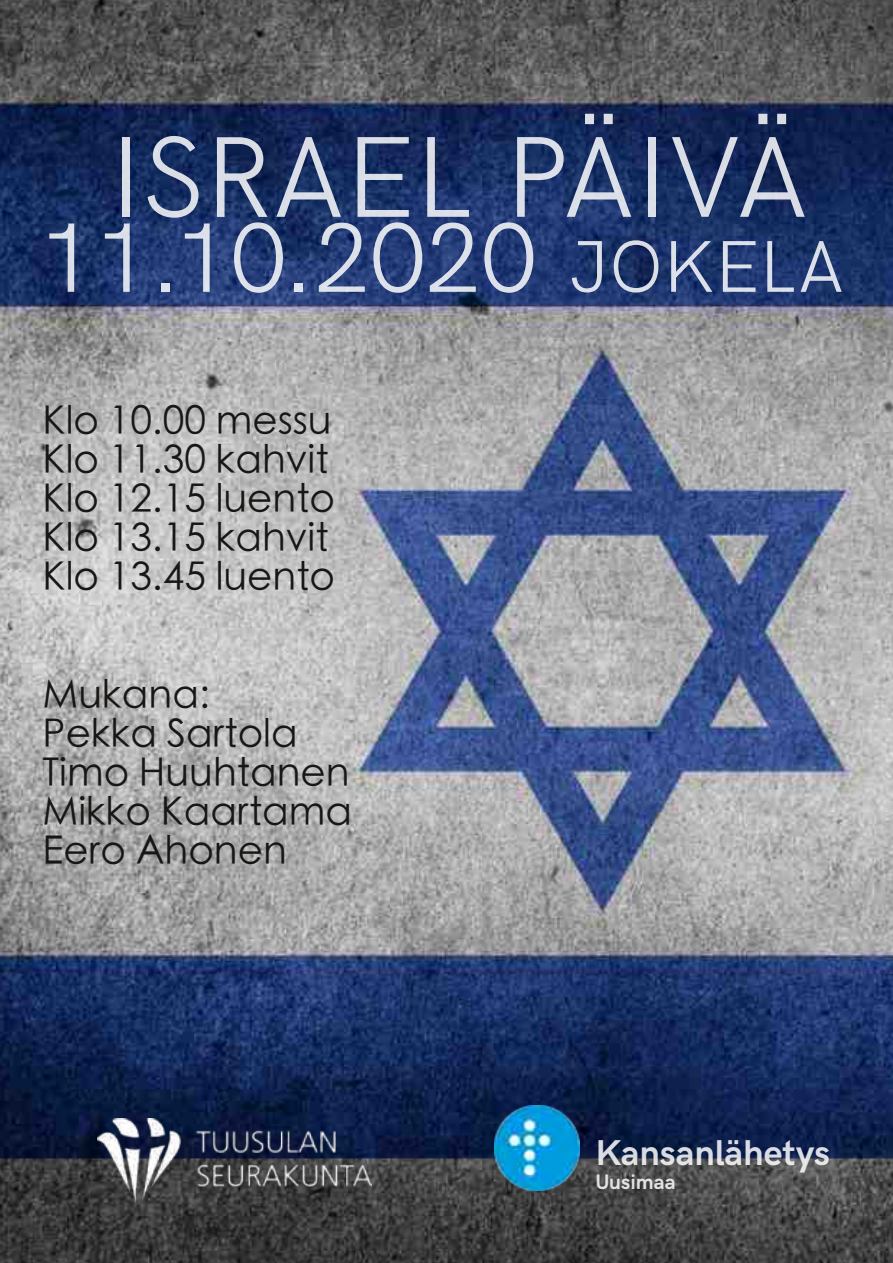
<style>
.page{position:relative;width:893px;height:1263px;background:#fff}
.page>*{position:absolute;margin:0;border:0;box-sizing:border-box;transform-origin:0 0}
.t1{font:300 115.5px "HK Grotesk";color:rgb(255 255 255/.85)}
.t2{font:300 99px "HK Grotesk";color:rgb(255 255 255/.85)}
.t3{font:300 39px/39px "ST Heiti TC";color:#181715}
.t4{font:700 36px "HK Grotesk";color:rgb(255 255 255/.85)}
.t5{font:700 21px "HK Grotesk";color:rgb(255 255 255/.85)}
.s1{font-size:73.5px}
</style>
<div class="page">
<img style="left:0;top:0;width:893px;height:1263px">
<img style="left:98px;top:1118px;width:273px;height:85px">
<img style="left:495px;top:1106px;width:85px;height:84px">
<h1 class="t1" style="left:110px;top:113px;width:700px">ISRAEL PÄIVÄ</h1>
<h2 class="t2" style="left:39px;top:203px;width:807px">11.10.2020 <span class="s1">JOKELA</span></h2>
<p class="t3" style="left:43px;top:403px;width:294px">Klo 10.00 messu<br>Klo 11.30 kahvit<br>Klo 12.15 luento<br>Klo 13.15 kahvit<br>Klo 13.45 luento</p>
<p class="t3" style="left:43px;top:676px;width:311px">Mukana:<br>Pekka Sartola<br>Timo Huuhtanen<br>Mikko Kaartama<br>Eero Ahonen</p>
<p class="t4" style="left:595px;top:1132px;width:236px">Kansanlähetys</p>
<p class="t5" style="left:595px;top:1170px;width:82px">Uusimaa</p>
</div>
